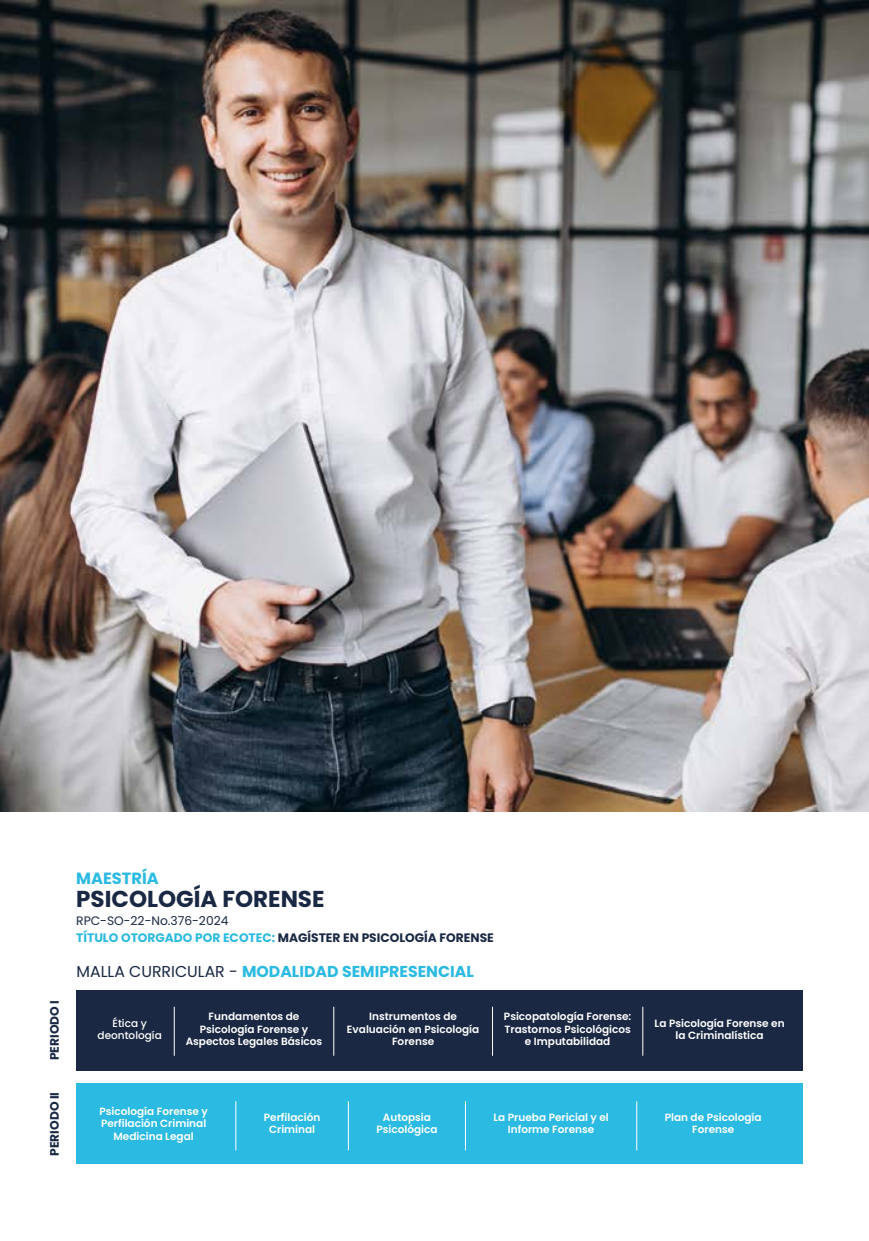
<style>
.page{position:relative;width:869px;height:1241px;background:#fff}
.page>*{position:absolute;margin:0;border:0;box-sizing:border-box;transform-origin:0 0}
.t1{font:700 22.93px "Poppins";color:#1a2843}
.t2{font:700 16.28px "Poppins";color:#2bbae2}
.t3{font:700 15.75px "Poppins";color:#2bbae2}
.t4{font:700 12.25px/17.5px "Poppins";color:#1a2843}
.t5{font:600 10.5px/12.2px "Poppins";color:#fff;text-align:center}
.t6{font:500 10.5px/12.2px "Poppins";color:#fff;text-align:center}
.s1{font-weight:400}
.s2{color:#2bbae2}
.s3{font-weight:400;color:#1a2843}
</style>
<div class="page">
<div style="left:76px;top:989px;width:726px;height:80px;background:#1a2843"></div>
<div style="left:76px;top:1083px;width:726px;height:80px;background:#2bbae2"></div>
<hr style="left:174px;top:1006px;width:1px;height:49px;background:#fff">
<hr style="left:235px;top:1101px;width:1px;height:49px;background:#fff">
<hr style="left:333px;top:1006px;width:1px;height:49px;background:#fff">
<hr style="left:348px;top:1101px;width:1px;height:49px;background:#fff">
<hr style="left:492px;top:1006px;width:1px;height:49px;background:#fff">
<hr style="left:465px;top:1101px;width:1px;height:49px;background:#fff">
<hr style="left:642px;top:1006px;width:1px;height:49px;background:#fff">
<hr style="left:636px;top:1101px;width:1px;height:49px;background:#fff">
<img style="left:0;top:0;width:868px;height:811px">
<p class="t4" style="left:46px;top:1060px;width:62px;rotate:-90deg">PERIODO I</p>
<p class="t4" style="left:46px;top:1155px;width:65px;rotate:-90deg">PERIODO II</p>
<h2 class="t2" style="left:76px;top:869px;width:84px">MAESTRÍA</h2>
<h1 class="t1" style="left:76px;top:885px;width:250px">PSICOLOGÍA FORENSE</h1>
<p class="t4" style="left:76px;top:911px;width:419px"><span class="s1">RPC-SO-22-No.376-2024<br></span><span class="s2">TÍTULO OTORGADO POR ECOTEC:</span> MAGÍSTER EN PSICOLOGÍA FORENSE</p>
<h3 class="t3" style="left:76px;top:962px;width:398px"><span class="s3">MALLA CURRICULAR -</span> MODALIDAD SEMIPRESENCIAL</h3>
<p class="t6" style="left:98px;top:1017px;width:66px">Ética y deontología</p>
<p class="t5" style="left:185px;top:1010px;width:138px">Fundamentos de<br>Psicología Forense y<br>Aspectos Legales Básicos</p>
<p class="t5" style="left:347px;top:1010px;width:134px">Instrumentos de<br>Evaluación en Psicología<br>Forense</p>
<p class="t5" style="left:503px;top:1010px;width:129px">Psicopatología Forense:<br>Trastornos Psicológicos e Imputabilidad</p>
<p class="t5" style="left:654px;top:1016px;width:131px">La Psicología Forense en la Criminalística</p>
<p class="t5" style="left:99px;top:1105px;width:110px">Psicología Forense y<br>Perfilación Criminal<br>Medicina Legal</p>
<p class="t5" style="left:264px;top:1111px;width:58px">Perfilación<br>Criminal</p>
<p class="t5" style="left:376px;top:1111px;width:63px">Autopsia<br>Psicológica</p>
<p class="t5" style="left:493px;top:1111px;width:117px">La Prueba Pericial y el<br>Informe Forense</p>
<p class="t5" style="left:664px;top:1111px;width:98px">Plan de Psicología<br>Forense</p>
</div>
